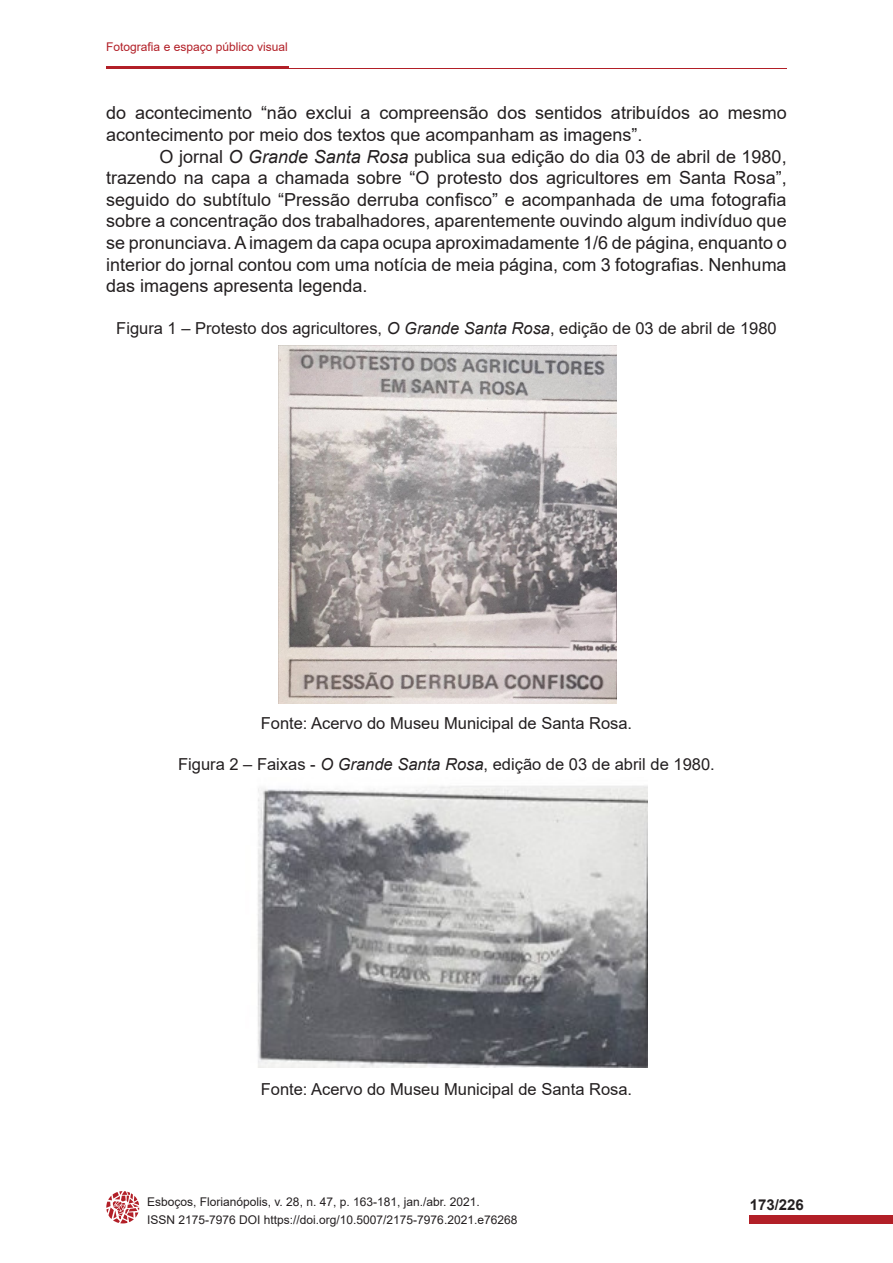
<style>
.page{position:relative;width:893px;height:1263px;background:#fff}
.page>*{position:absolute;margin:0;border:0;box-sizing:border-box;transform-origin:0 0}
.LO-normal{font:18px/21.6px "Arial";color:#231f20}
.LO-normal-2{font:16.5px "Arial";color:#231f20}
.t1{font:700 15px "Arial";color:#231f20}
.t2{font:12px/18px "Arial";color:#231f20}
.t3{font:12px "Arial";color:#b21f27}
.s1{font-style:italic}
</style>
<div class="page">
<div style="left:750px;top:1215px;width:143px;height:9px;background:#b21f27"></div>
<svg style="left:106px;top:1191px;width:33px;height:32px"></svg>
<hr style="left:106px;top:68px;width:681px;height:1px;background:#b21f27">
<hr style="left:106px;top:67px;width:183px;height:2px;background:#b21f27">
<img style="left:279px;top:345px;width:337px;height:358px">
<img style="left:257px;top:786px;width:391px;height:281px">
<p class="t3" style="left:106px;top:39px;width:183px">Fotografia e espaço público visual</p>
<p class="LO-normal" style="left:106px;top:102px;width:682px">do acontecimento “não exclui a compreensão dos sentidos atribuídos ao mesmo acontecimento por meio dos textos que acompanham as imagens”.</p>
<p class="LO-normal" style="left:106px;top:145px;width:682px;text-align:justify;text-indent:53px">O jornal <span class="s1">O Grande Santa Rosa</span> publica sua edição do dia 03 de abril de 1980, trazendo na capa a chamada sobre “O protesto dos agricultores em Santa Rosa”, seguido do subtítulo “Pressão derruba confisco” e acompanhada de uma fotografia sobre a concentração dos trabalhadores, aparentemente ouvindo algum indivíduo que se pronunciava. A imagem da capa ocupa aproximadamente 1/6 de página, enquanto o interior do jornal contou com uma notícia de meia página, com 3 fotografias. Nenhuma das imagens apresenta legenda.</p>
<p class="LO-normal-2" style="left:116px;top:316px;width:662px">Figura 1 – Protesto dos agricultores, <span class="s1">O Grande Santa Rosa</span>, edição de 03 de abril de 1980</p>
<p class="LO-normal-2" style="left:261px;top:712px;width:373px">Fonte: Acervo do Museu Municipal de Santa Rosa.</p>
<p class="LO-normal-2" style="left:178px;top:753px;width:538px">Figura 2 – Faixas - <span class="s1">O Grande Santa Rosa</span>, edição de 03 de abril de 1980.</p>
<p class="LO-normal-2" style="left:261px;top:1078px;width:373px">Fonte: Acervo do Museu Municipal de Santa Rosa.</p>
<p class="t2" style="left:147px;top:1192px;width:372px">Esboços, Florianópolis, v. 28, n. 47, p. 163-181, jan./abr. 2021.<br>ISSN 2175-7976 DOI https://doi.org/10.5007/2175-7976.2021.e76268</p>
<p class="t1" style="left:750px;top:1194px;width:56px">173/226</p>
</div>
